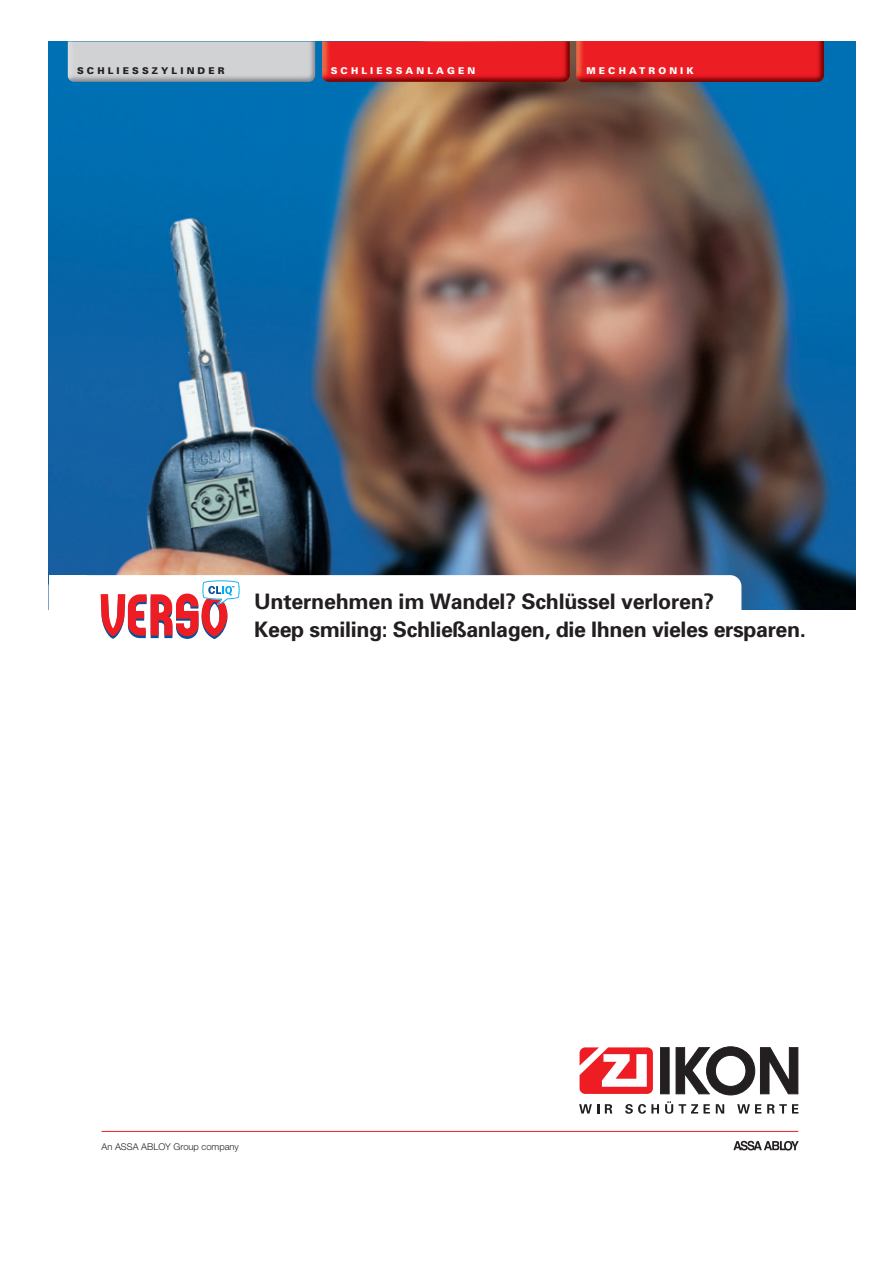
<style>
.page{position:relative;width:893px;height:1263px;background:#fff}
.page>*{position:absolute;margin:0;border:0;box-sizing:border-box;transform-origin:0 0}
.t1{font:700 21.3px/28px "Univers";letter-spacing:-.015em;color:#231f20}
.t2{font:900 9.3px "Univers";letter-spacing:.335em;color:#fff}
.t3{font:300 9.3px "Helvetica Neue";color:#231f20}
.t4{font:900 9.3px "Univers";letter-spacing:.335em;color:#231f20}
</style>
<div class="page">
<svg style="left:579px;top:1104px;width:20px;height:10px"></svg>
<svg style="left:605px;top:1104px;width:7px;height:10px"></svg>
<svg style="left:625px;top:1104px;width:34px;height:10px"></svg>
<svg style="left:665px;top:1101px;width:59px;height:13px"></svg>
<svg style="left:737px;top:1104px;width:24px;height:10px"></svg>
<svg style="left:767px;top:1104px;width:19px;height:10px"></svg>
<svg style="left:792px;top:1104px;width:6px;height:10px"></svg>
<div style="left:660px;top:1047px;width:9px;height:47px;background:#231f20"></div>
<svg style="left:579px;top:1047px;width:74px;height:47px"></svg>
<svg style="left:675px;top:1046px;width:123px;height:49px"></svg>
<img style="left:49px;top:42px;width:806px;height:567px">
<div style="left:49px;top:575px;width:692px;height:46px;background:#fff;border-radius:11px"></div>
<div style="left:49px;top:575px;width:37px;height:46px;background:#fff"></div>
<svg style="left:101px;top:580px;width:138px;height:59px"></svg>
<hr style="left:102px;top:1131px;width:696px;height:1px;background:#ee1d23">
<svg style="left:733px;top:1141px;width:65px;height:10px"></svg>
<img style="left:576px;top:41px;width:248px;height:41px">
<img style="left:322px;top:41px;width:248px;height:41px">
<img style="left:68px;top:41px;width:247px;height:41px">
<p class="t4" style="left:77px;top:67px;width:149px">SCHLIESSZYLINDER</p>
<p class="t2" style="left:331px;top:67px;width:146px">SCHLIESSANLAGEN</p>
<p class="t2" style="left:586px;top:67px;width:109px">MECHATRONIK</p>
<p class="t1" style="left:254px;top:590px;width:553px">Unternehmen im Wandel? Schlüssel verloren?<br>Keep smiling: Schließanlagen, die Ihnen vieles ersparen.</p>
<p class="t3" style="left:102px;top:1144px;width:139px">An ASSA ABLOY Group company</p>
</div>
